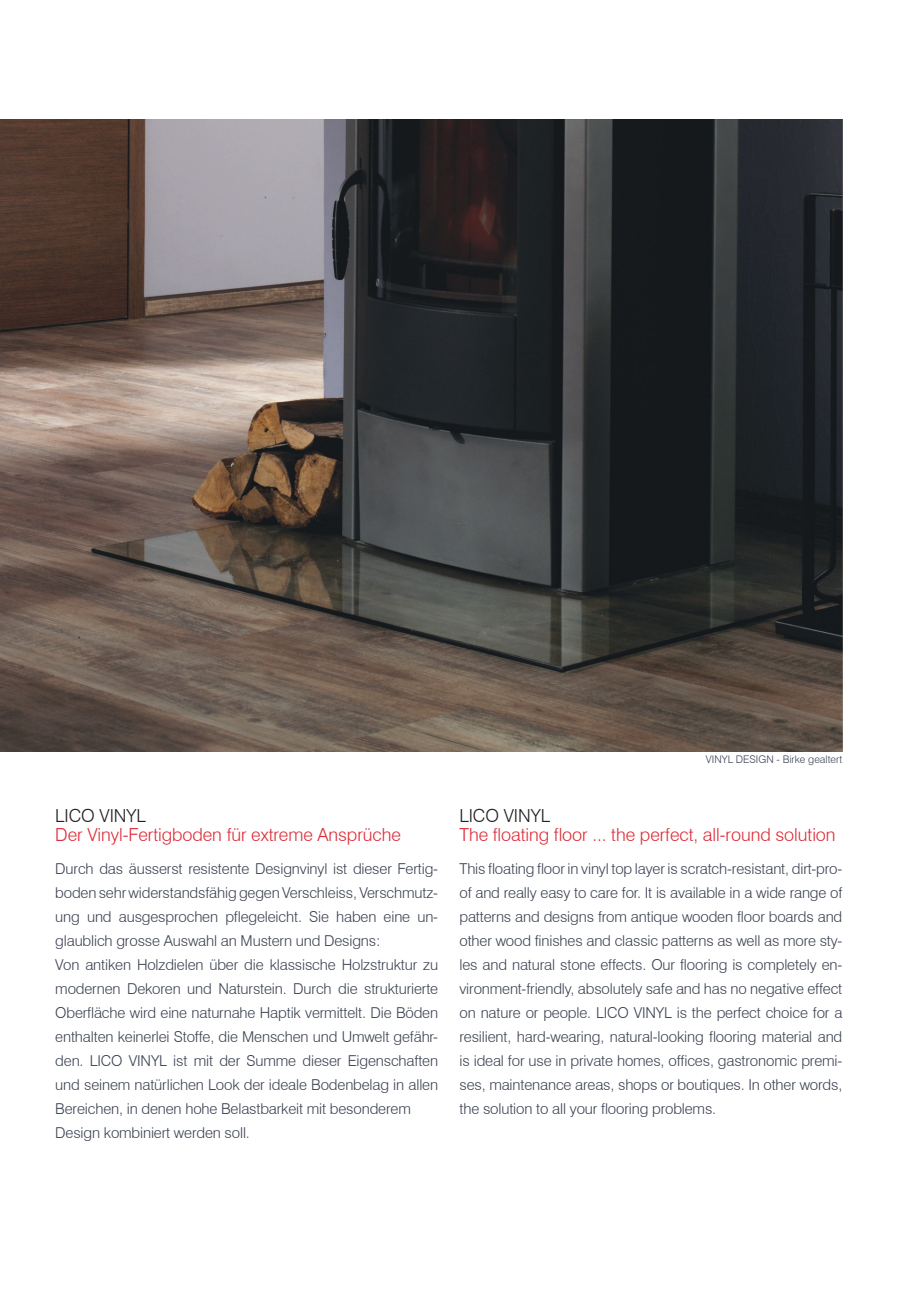
<style>
.page{position:relative;width:919px;height:1289px;background:#fff}
.page>*{position:absolute;margin:0;border:0;box-sizing:border-box;transform-origin:0 0}
.t1{font:300 18px "Swiss 721 BT";letter-spacing:-.005em;color:#de2936}
.t2{font:300 18px "Swiss 721 BT";letter-spacing:-.005em;color:#231f20}
.t3{font:300 15px/24px "Swiss 721 BT";letter-spacing:-.01em;color:#3a4151}
.t4{font:300 10.5px "Swiss 721 BT";color:#3a4151}
</style>
<div class="page">
<img style="left:0;top:119px;width:842px;height:633px">
<p class="t2" style="left:55px;top:804px;width:92px">LICO VINYL</p>
<p class="t1" style="left:55px;top:823px;width:347px">Der Vinyl-Fertigboden für extreme Ansprüche</p>
<p class="t3" style="left:55px;top:856px;width:384px">Durch das äusserst resistente Designvinyl ist dieser Fertig&shy;boden sehr widerstandsfähig gegen Verschleiss, Verschmutz&shy;ung und ausgesprochen pflegeleicht. Sie haben eine un&shy;glaublich grosse Auswahl an Mustern und Designs:<br>Von antiken Holzdielen über die klassische Holzstruktur zu modernen Dekoren und Naturstein. Durch die strukturierte Oberfläche wird eine naturnahe Haptik vermittelt. Die Böden enthalten keinerlei Stoffe, die Menschen und Umwelt gefähr&shy;den. LICO VINYL ist mit der Summe dieser Eigenschaften und seinem natürlichen Look der ideale Bodenbelag in allen Bereichen, in denen hohe Belastbarkeit mit besonderem Design kombiniert werden soll.</p>
<p class="t4" style="left:705px;top:753px;width:138px">VINYL DESIGN - Birke gealtert</p>
<p class="t2" style="left:459px;top:804px;width:92px">LICO VINYL</p>
<p class="t1" style="left:459px;top:823px;width:377px">The floating floor ... the perfect, all-round solution</p>
<p class="t3" style="left:459px;top:856px;width:384px;text-align:justify">This floating floor in vinyl top layer is scratch-resistant, dirt-pro&shy;of and really easy to care for. It is available in a wide range of patterns and designs from antique wooden floor boards and other wood finishes and classic patterns as well as more sty&shy;les and natural stone effects. Our flooring is completely en&shy;vironment-friendly, absolutely safe and has no negative effect on nature or people. LICO VINYL is the perfect choice for a resilient, hard-wearing, natural-looking flooring material and is ideal for use in private homes, offices, gastronomic premi&shy;ses, maintenance areas, shops or boutiques. In other words, the solution to all your flooring problems.</p>
</div>
